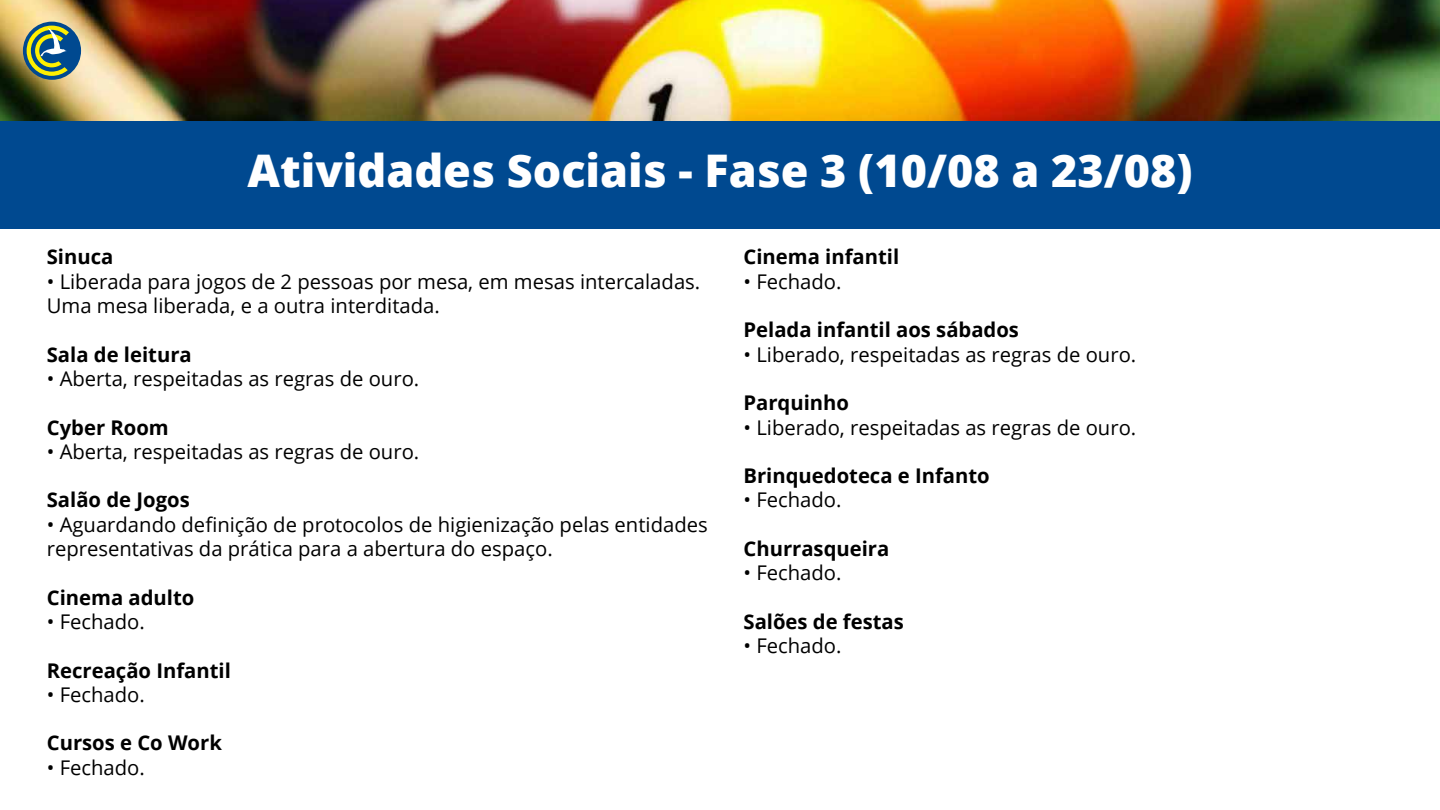
<style>
.page{position:relative;width:1440px;height:810px;background:#fff}
.page>*{position:absolute;margin:0;border:0;box-sizing:border-box;transform-origin:0 0}
.t1{font:800 45px "Open Sans";color:#fff}
.t2{font:20.25px/24.3px "Open Sans";color:#000}
.t3{font:700 20.25px "Open Sans";color:#000}
</style>
<div class="page">
<img style="left:0;top:0;width:1440px;height:121px">
<div style="left:0;top:121px;width:1440px;height:108px;background:#004990"></div>
<div style="left:23px;top:22px;width:58px;height:58px;background:#004990;border-radius:50%"></div>
<svg style="left:27px;top:26px;width:42px;height:50px"></svg>
<h1 class="t1" style="left:247px;top:137px;width:947px">Atividades Sociais - Fase 3 (10/08 a 23/08)</h1>
<p class="t3" style="left:47px;top:243px;width:68px">Sinuca</p>
<p class="t2" style="left:47px;top:269px;width:655px">• Liberada para jogos de 2 pessoas por mesa, em mesas intercaladas.<br>Uma mesa liberada, e a outra interditada.</p>
<p class="t3" style="left:47px;top:340px;width:146px">Sala de leitura</p>
<p class="t2" style="left:47px;top:366px;width:374px">• Aberta, respeitadas as regras de ouro.</p>
<p class="t3" style="left:47px;top:413px;width:123px">Cyber Room</p>
<p class="t2" style="left:47px;top:439px;width:374px">• Aberta, respeitadas as regras de ouro.</p>
<p class="t3" style="left:47px;top:486px;width:144px">Salão de Jogos</p>
<p class="t2" style="left:47px;top:512px;width:662px">• Aguardando definição de protocolos de higienização pelas entidades representativas da prática para a abertura do espaço.</p>
<p class="t3" style="left:47px;top:583px;width:149px">Cinema adulto</p>
<p class="t2" style="left:47px;top:609px;width:100px">• Fechado.</p>
<p class="t3" style="left:47px;top:656px;width:186px">Recreação Infantil</p>
<p class="t2" style="left:47px;top:682px;width:100px">• Fechado.</p>
<p class="t3" style="left:47px;top:729px;width:177px">Cursos e Co Work</p>
<p class="t2" style="left:47px;top:755px;width:100px">• Fechado.</p>
<p class="t3" style="left:744px;top:243px;width:157px">Cinema infantil</p>
<p class="t2" style="left:744px;top:269px;width:100px">• Fechado.</p>
<p class="t3" style="left:744px;top:316px;width:277px">Pelada infantil aos sábados</p>
<p class="t2" style="left:744px;top:342px;width:394px">• Liberado, respeitadas as regras de ouro.</p>
<p class="t3" style="left:744px;top:389px;width:107px">Parquinho</p>
<p class="t2" style="left:744px;top:414px;width:394px">• Liberado, respeitadas as regras de ouro.</p>
<p class="t3" style="left:744px;top:461px;width:248px">Brinquedoteca e Infanto</p>
<p class="t2" style="left:744px;top:487px;width:100px">• Fechado.</p>
<p class="t3" style="left:744px;top:534px;width:147px">Churrasqueira</p>
<p class="t2" style="left:744px;top:560px;width:100px">• Fechado.</p>
<p class="t3" style="left:744px;top:607px;width:162px">Salões de festas</p>
<p class="t2" style="left:744px;top:633px;width:100px">• Fechado.</p>
</div>
